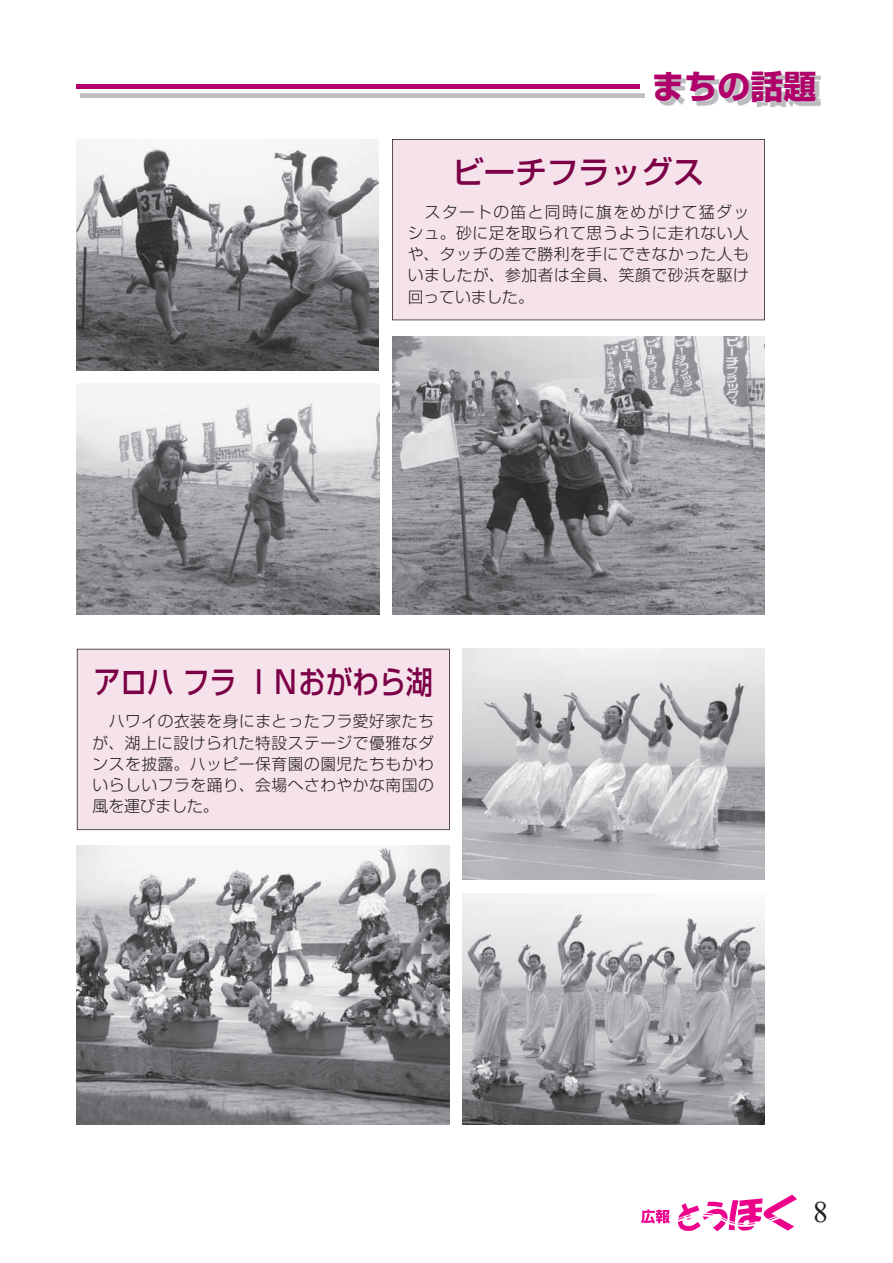
<style>
.page{position:relative;width:893px;height:1263px;background:#fff}
.page>*{position:absolute;margin:0;border:0;box-sizing:border-box;transform-origin:0 0}
.t1{font:700 33px "Shin Go Pro";color:#b0016a}
.t2{font:500 31.5px "Shin Go Pro";color:#7b0046;scale:.85 1}
.t3{font:500 31.5px "Shin Go Pro";color:#7b0046}
.t4{font:29.7px "Times New Roman";color:#231f20}
.t5{font:300 15.75px/21.3px "Shin Go Pro";letter-spacing:.035em;color:#231f20;text-align:justify}
</style>
<div class="page">
<svg style="left:641px;top:1195px;width:156px;height:36px"></svg>
<div style="left:392px;top:139px;width:373px;height:181px;background:#f5e2ea"></div>
<div style="left:77px;top:649px;width:373px;height:181px;background:#f5e2ea"></div>
<img style="left:77px;top:139px;width:302px;height:231px">
<img style="left:392px;top:336px;width:373px;height:278px">
<img style="left:77px;top:846px;width:373px;height:278px">
<img style="left:463px;top:893px;width:302px;height:231px">
<img style="left:463px;top:649px;width:302px;height:231px">
<img style="left:77px;top:383px;width:302px;height:231px">
<img style="left:659px;top:75px;width:162px;height:32px">
<div style="left:76px;top:84px;width:564px;height:5px;background:#b0016a"></div>
<h1 class="t1" style="left:651px;top:60px;width:167px">まちの話題</h1>
<h2 class="t3" style="left:452px;top:146px;width:253px">ビーチフラッグス</h2>
<p class="t5" style="left:408px;top:199px;width:343px">　スタートの笛と同時に旗をめがけて猛ダッシュ。砂に足を取られて思うように走れない人や、タッチの差で勝利を手にできなかった人もいましたが、参加者は全員、笑顔で砂浜を駆け回っていました。</p>
<h2 class="t2" style="left:94px;top:656px;width:400px">アロハフラＩＮおがわら湖</h2>
<p class="t5" style="left:93px;top:709px;width:343px">　ハワイの衣装を身にまとったフラ愛好家たちが、湖上に設けられた特設ステージで優雅なダンスを披露。ハッピー保育園の園児たちもかわいらしいフラを踊り、会場へさわやかな南国の風を運びました。</p>
<h3 class="t4" style="left:813px;top:1192px;width:16px">8</h3>
</div>
